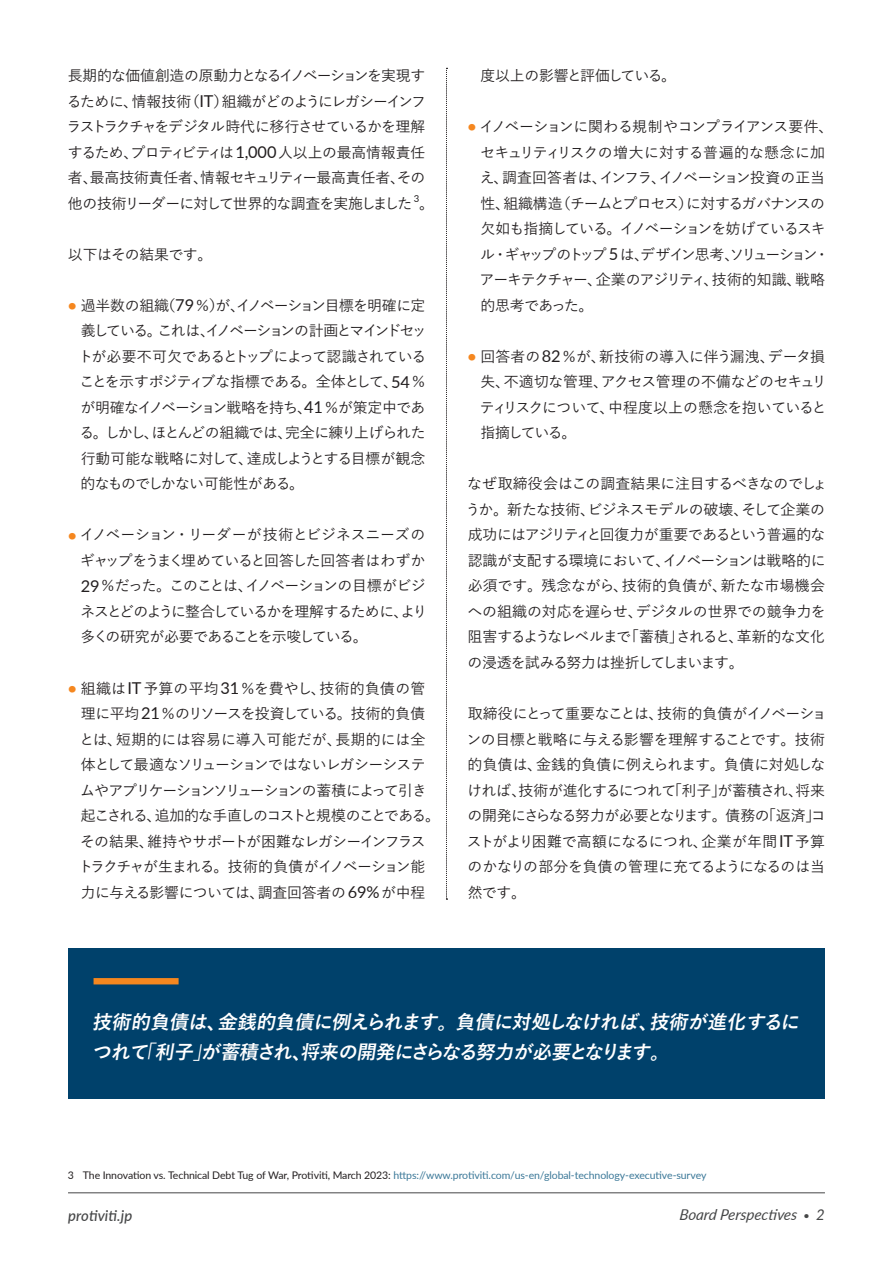
<style>
.page{position:relative;width:893px;height:1263px;background:#fff}
.page>*{position:absolute;margin:0;border:0;box-sizing:border-box;transform-origin:0 0}
.t1{font:italic 700 19.2px/29.7px "Yu Go";color:#fff}
.t2{font:500 14.85px/25.5px "Yu Go";letter-spacing:-.04em;color:#231f20;text-align:justify}
.t3{font:500 14.85px/25.5px "Yu Go";letter-spacing:-.06em;color:#231f20}
.t4{font:500 14.85px/25.5px "Yu Go";letter-spacing:-.02em;color:#231f20}
.t5{font:500 14.85px/25.5px "Yu Go";letter-spacing:-.065em;color:#231f20}
.t6{font:italic 14.85px "Lato";color:#454647}
.t7{font:italic 500 14.85px "Lato";letter-spacing:.005em;color:#454647}
.t8{font:10.5px "Lato";letter-spacing:-.01em;color:#3b7898}
.t9{font:9.6px "Lato";color:#231f20}
.s1{font-family:"Lato";font-weight:400;font-size:16.35px}
.s2{font-family:"Lato";font-weight:700;font-size:15.6px;color:#f5871f}
.s3{color:#231f20}
.s4{font-weight:700;font-style:normal;font-size:9.6px}
</style>
<div class="page">
<hr style="left:68px;top:1192px;width:757px;height:1px;background:#454647">
<div style="left:68px;top:948px;width:757px;height:151px;background:#00416b"></div>
<div style="left:94px;top:978px;width:85px;height:6px;background:#f5871f"></div>
<svg style="left:446px;top:68px;width:1px;height:832px"></svg>
<p class="t2" style="left:67px;top:61px;width:361px">長期的な価値創造の原動力となるイノベーションを実現するために、情報技術（<span class="s1">IT</span>）組織がどのようにレガシーインフラストラクチャをデジタル時代に移行させているかを理解するため、プロティビティは<span class="s1">1,000</span>人以上の最高情報責任者、最高技術責任者、情報セキュリティー最高責任者、その他の技術リーダーに対して世界的な調査を実施しました</p>
<p class="t9" style="left:414px;top:191px;width:7px">3</p>
<p class="t2" style="left:419px;top:189px;width:16px">。</p>
<p class="t2" style="left:68px;top:240px;width:146px">以下はその結果です。</p>
<p class="t2" style="left:78px;top:291px;width:350px;text-indent:-11px"><span class="s2">•</span> 過半数の組織（<span class="s1">79</span>％）が、イノベーション目標を明確に定義している。これは、イノベーションの計画とマインドセットが必要不可欠であるとトップによって認識されていることを示すポジティブな指標である。全体として、<span class="s1">54</span>％が明確なイノベーション戦略を持ち、<span class="s1">41</span>％が策定中である。しかし、ほとんどの組織では、完全に練り上げられた行動可能な戦略に対して、達成しようとする目標が観念的なものでしかない可能性がある。</p>
<p class="t5" style="left:80px;top:520px;width:349px;text-indent:-12px"><span class="s2">•</span> イノベーション・リーダーが技術とビジネスニーズのギャップをうまく埋めていると回答した回答者はわずか<br><span class="s1">29</span>％だった。このことは、イノベーションの目標がビジネスとどのように整合しているかを理解するために、より多くの研究が必要であることを示唆している。</p>
<p class="t2" style="left:78px;top:673px;width:363px;text-align:left;text-indent:-11px"><span class="s2">•</span> 組織は<span class="s1">IT</span>予算の平均<span class="s1">31</span>％を費やし、技術的負債の管理に平均 <span class="s1">21</span>％のリソースを投資している。技術的負債とは、短期的には容易に導入可能だが、長期的には全体として最適なソリューションではないレガシーシステムやアプリケーションソリューションの蓄積によって引き起こされる、追加的な手直しのコストと規模のことである。その結果、維持やサポートが困難なレガシーインフラストラクチャが生まれる。技術的負債がイノベーション能力に与える影響については、調査回答者の<span class="s1">69%</span>が中程</p>
<p class="t2" style="left:480px;top:61px;width:197px">度以上の影響と評価している。</p>
<p class="t3" style="left:479px;top:112px;width:355px;text-indent:-12px"><span class="s2">•</span> イノベーションに関わる規制やコンプライアンス要件、セキュリティリスクの増大に対する普遍的な懸念に加え、調査回答者は、インフラ、イノベーション投資の正当性、組織構造（チームとプロセス）に対するガバナンスの欠如も指摘している。イノベーションを妨げているスキル・ギャップのトップ <span class="s1">5</span> は、デザイン思考、ソリューション・アーキテクチャー、企業のアジリティ、技術的知識、戦略的思考であった。</p>
<p class="t2" style="left:480px;top:342px;width:348px;text-indent:-12px"><span class="s2">•</span> 回答者の<span class="s1">82</span>％が、新技術の導入に伴う漏洩、データ損失、不適切な管理、アクセス管理の不備などのセキュリティリスクについて、中程度以上の懸念を抱いていると指摘している。</p>
<p class="t2" style="left:466px;top:469px;width:363px;text-align:left">なぜ取締役会はこの調査結果に注目するべきなのでしょうか。新たな技術、ビジネスモデルの破壊、そして企業の成功にはアジリティと回復力が重要であるという普遍的な認識が支配する環境において、イノベーションは戦略的に必須です。残念ながら、技術的負債が、新たな市場機会への組織の対応を遅らせ、デジタルの世界での競争力を阻害するようなレベルまで「蓄積」されると、革新的な文化の浸透を試みる努力は挫折してしまいます。</p>
<p class="t4" style="left:466px;top:699px;width:362px">取締役にとって重要なことは、技術的負債がイノベーションの目標と戦略に与える影響を理解することです。技術的負債は、金銭的負債に例えられます。負債に対処しなければ、技術が進化するにつれて「利子」が蓄積され、将来の開発にさらなる努力が必要となります。債務の「返済」コストがより困難で高額になるにつれ、企業が年間<span class="s1">IT</span>予算のかなりの部分を負債の管理に充てるようになるのは当然です。</p>
<p class="t1" style="left:92px;top:1007px;width:714px">技術的負債は、金銭的負債に例えられます。負債に対処しなければ、技術が進化するにつれて「利子」が蓄積され、将来の開発にさらなる努力が必要となります。</p>
<p class="t8" style="left:68px;top:1168px;width:640px"><span class="s3">3 The Innovation vs. Technical Debt Tug of War, Protiviti, March 2023:</span> https://www.protiviti.com/us-en/global-technology-executive-survey</p>
<p class="t7" style="left:68px;top:1204px;width:66px">protiviti.jp</p>
<p class="t6" style="left:679px;top:1204px;width:147px">Board Perspectives <span class="s4">•</span> 2</p>
</div>
